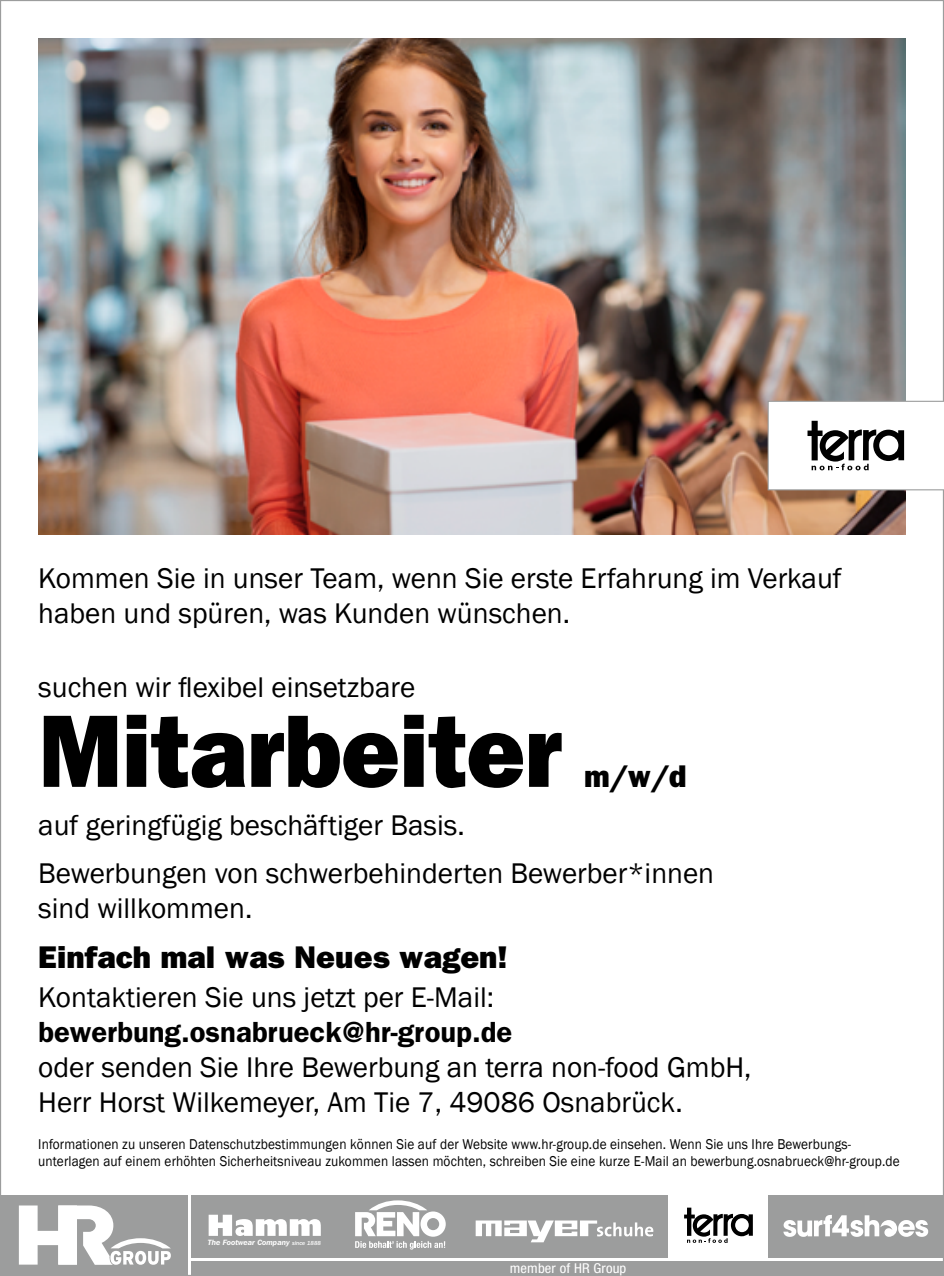
<style>
.page{position:relative;width:944px;height:1276px;background:#fff}
.page>*{position:absolute;margin:0;border:0;box-sizing:border-box;transform-origin:0 0}
.t1{font:800 103.5px "Franklin Gothic";letter-spacing:-.005em;color:#000;scale:.95 1}
.t2{font:800 31.5px "Franklin Gothic";color:#000}
.t3{font:800 31.5px "Franklin Gothic";color:#000;scale:.95 1}
.t4{font:29.25px/35.1px "Franklin Gothic";color:#000}
.t5{font:600 29.25px "Franklin Gothic";color:#000}
.t6{font:14.62px/17.6px "Franklin Gothic";letter-spacing:.01em;color:#000;scale:.91 1}
.t7{font:condensed 13.5px "Helvetica Neue LTW1 G";letter-spacing:.01em;color:#fff;scale:1.08 1}
.t8{font:italic 600 7.65px "Franklin Gothic IT Cby BT";color:#fff}
.s1{font-family:"Franklin Gothic IT Cby BT Med Ital";font-weight:400;font-style:normal;font-size:5.62px}
</style>
<div class="page">
<img style="left:38px;top:38px;width:867px;height:496px">
<svg style="left:768px;top:401px;width:176px;height:89px"></svg>
<div style="left:192px;top:1261px;width:752px;height:14px;background:#9c9d9d"></div>
<div style="left:0;top:1195px;width:188px;height:80px;background:#9c9d9d"></div>
<svg style="left:19px;top:1205px;width:152px;height:59px"></svg>
<div style="left:192px;top:1195px;width:752px;height:62px;background:#9c9d9d"></div>
<svg style="left:476px;top:1220px;width:177px;height:22px"></svg>
<svg style="left:783px;top:1215px;width:145px;height:21px"></svg>
<svg style="left:355px;top:1200px;width:91px;height:49px"></svg>
<svg style="left:209px;top:1214px;width:112px;height:22px"></svg>
<div style="left:668px;top:1195px;width:100px;height:62px;background:#fff"></div>
<svg style="left:684px;top:1207px;width:69px;height:36px"></svg>
<p class="t4" style="left:38px;top:561px;width:805px">Kommen Sie in unser Team, wenn Sie erste Erfahrung im Verkauf haben und spüren, was Kunden wünschen.</p>
<p class="t4" style="left:38px;top:670px;width:379px">suchen wir flexibel einsetzbare</p>
<h1 class="t1" style="left:38px;top:690px;width:553px">Mitarbeiter</h1>
<p class="t3" style="left:584px;top:757px;width:109px">m/w/d</p>
<p class="t4" style="left:38px;top:801px;width:677px;line-height:47.9px">auf geringfügig beschäftiger Basis.<br>Bewerbungen von schwerbehinderten Bewerber*innen</p>
<p class="t4" style="left:38px;top:891px;width:216px">sind willkommen.</p>
<p class="t2" style="left:38px;top:939px;width:471px">Einfach mal was Neues wagen!</p>
<p class="t4" style="left:38px;top:980px;width:457px">Kontaktieren Sie uns jetzt per E-Mail:</p>
<p class="t5" style="left:38px;top:1014px;width:476px">bewerbung.osnabrueck@hr-group.de</p>
<p class="t4" style="left:38px;top:1050px;width:715px">oder senden Sie Ihre Bewerbung an terra non-food GmbH,<br>Herr Horst Wilkemeyer, Am Tie 7, 49086 Osnabrück.</p>
<p class="t6" style="left:38px;top:1135px;width:948px">Informationen zu unseren Datenschutzbestimmungen können Sie auf der Website www.hr-group.de einsehen. Wenn Sie uns Ihre Bewerbungs&shy;unterlagen auf einem erhöhten Sicherheitsniveau zukommen lassen möchten, schreiben Sie eine kurze E-Mail an bewerbung.osnabrueck@hr-group.de</p>
<p class="t8" style="left:208px;top:1237px;width:115px">The Footwear Company <span class="s1">since 1888</span></p>
<p class="t7" style="left:510px;top:1260px;width:109px">member of HR Group</p>
</div>
